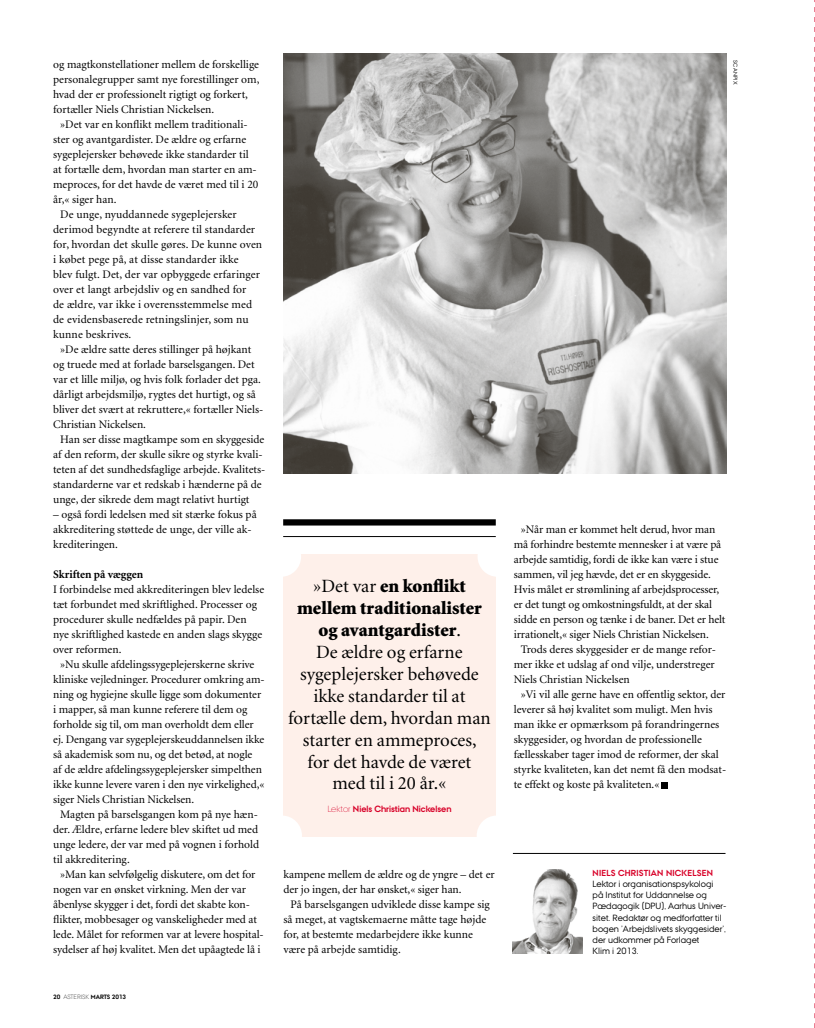
<style>
.page{position:relative;width:815px;height:1028px;background:#fff}
.page>*{position:absolute;margin:0;border:0;box-sizing:border-box;transform-origin:0 0}
.t1{font:18.75px/21.9px "Minion";color:#000;text-align:center}
.t2{font:11.5px/15px "Minion";color:#000}
.t3{font:700 11.5px "Minion";color:#000}
.t4{font:9px/11.2px "AU Passata";color:#000}
.t5{font:700 9px "AU Passata";color:#d80028}
.t6{font:700 8.75px "AU Passata";letter-spacing:.025em;color:#d80028}
.t7{font:700 6.25px "AU Passata";color:#000}
.t8{font:5.62px "AU Passata";color:#000}
.s1{font-weight:900}
.s2{font-weight:300}
</style>
<div class="page">
<div style="left:283px;top:554px;width:213px;height:282px;background:#fef0ea"></div>
<div style="left:261px;top:536px;width:40px;height:41px;background:#fff;border-radius:50%"></div>
<div style="left:262px;top:815px;width:40px;height:41px;background:#fff;border-radius:50%"></div>
<div style="left:478px;top:536px;width:39px;height:41px;background:#fff;border-radius:50%"></div>
<div style="left:477px;top:815px;width:39px;height:41px;background:#fff;border-radius:50%"></div>
<svg style="left:662px;top:782px;width:6px;height:6px"></svg>
<img style="left:283px;top:53px;width:443px;height:420px">
<img style="left:513px;top:869px;width:69px;height:84px">
<hr style="left:513px;top:853px;width:212px;height:1px;background:#000">
<div style="left:283px;top:519px;width:213px;height:6px;background:#000"></div>
<hr style="left:283px;top:536px;width:213px;height:1px;background:#000">
<svg style="left:814px;top:0;width:1px;height:1028px"></svg>
<p class="t2" style="left:53px;top:57px;width:208px">og magtkonstellationer mellem de forskellige personalegrupper samt nye forestillinger om, hvad der er professionelt rigtigt og forkert, fortæller Niels Christian Nickelsen.</p>
<p class="t2" style="left:60px;top:117px;width:189px">»Det var en konflikt mellem traditionali-</p>
<p class="t2" style="left:53px;top:132px;width:195px">ster og avantgardister. De ældre og erfarne</p>
<p class="t2" style="left:53px;top:147px;width:197px">sygeplejersker behøvede ikke standarder til</p>
<p class="t2" style="left:53px;top:162px;width:205px">at fortælle dem, hvordan man starter en am-</p>
<p class="t2" style="left:53px;top:177px;width:207px">meproces, for det havde de været med til i 20</p>
<p class="t2" style="left:53px;top:192px;width:65px">år,« siger han.</p>
<p class="t2" style="left:60px;top:207px;width:178px">De unge, nyuddannede sygeplejersker</p>
<p class="t2" style="left:53px;top:222px;width:203px">derimod begyndte at referere til standarder</p>
<p class="t2" style="left:53px;top:237px;width:211px">for, hvordan det skulle gøres. De kunne oven</p>
<p class="t2" style="left:53px;top:252px;width:187px">i købet pege på, at disse standarder ikke</p>
<p class="t2" style="left:53px;top:267px;width:208px">blev fulgt. Det, der var opbyggede erfaringer</p>
<p class="t2" style="left:53px;top:282px;width:195px">over et langt arbejdsliv og en sandhed for</p>
<p class="t2" style="left:53px;top:297px;width:200px">de ældre, var ikke i overensstemmelse med</p>
<p class="t2" style="left:53px;top:312px;width:197px">de evidensbaserede retningslinjer, som nu</p>
<p class="t2" style="left:53px;top:327px;width:80px">kunne beskrives.</p>
<p class="t2" style="left:60px;top:342px;width:193px">»De ældre satte deres stillinger på højkant</p>
<p class="t2" style="left:53px;top:357px;width:203px">og truede med at forlade barselsgangen. Det</p>
<p class="t2" style="left:53px;top:372px;width:209px">var et lille miljø, og hvis folk forlader det pga.</p>
<p class="t2" style="left:53px;top:387px;width:204px">dårligt arbejdsmiljø, rygtes det hurtigt, og så</p>
<p class="t2" style="left:53px;top:402px;width:212px">bliver det svært at rekruttere,« fortæller Niels-</p>
<p class="t2" style="left:53px;top:417px;width:94px">Christian Nickelsen.</p>
<p class="t2" style="left:60px;top:432px;width:206px">Han ser disse magtkampe som en skyggeside</p>
<p class="t2" style="left:53px;top:447px;width:211px">af den reform, der skulle sikre og styrke kvali-</p>
<p class="t2" style="left:53px;top:462px;width:214px">teten af det sundhedsfaglige arbejde. Kvalitets-</p>
<p class="t2" style="left:53px;top:477px;width:210px">standarderne var et redskab i hænderne på de</p>
<p class="t2" style="left:53px;top:492px;width:198px">unge, der sikrede dem magt relativt hurtigt</p>
<p class="t2" style="left:53px;top:507px;width:205px">– også fordi ledelsen med sit stærke fokus på akkreditering støttede de unge, der ville ak&shy;krediteringen.</p>
<p class="t3" style="left:53px;top:568px;width:92px">Skriften på væggen</p>
<p class="t2" style="left:53px;top:582px;width:213px">I forbindelse med akkrediteringen blev ledelse tæt forbundet med skriftlighed. Processer og procedurer skulle nedfældes på papir. Den nye skriftlighed kastede en anden slags skygge over reformen.</p>
<p class="t2" style="left:53px;top:657px;width:213px;text-indent:7px">»Nu skulle afdelingssygeplejerskerne skrive kliniske vejledninger. Procedurer omkring am&shy;ning og hygiejne skulle ligge som dokumenter i mapper, så man kunne referere til dem og forholde sig til, om man overholdt dem eller ej. Dengang var sygeplejerskeuddannelsen ikke så akademisk som nu, og det betød, at nogle<br>af de ældre afdelingssygeplejersker simpelthen ikke kunne levere varen i den nye virkelighed,« siger Niels Christian Nickelsen.</p>
<p class="t2" style="left:53px;top:807px;width:208px;text-align:justify;text-indent:7px">Magten på barselsgangen kom på nye hæn&shy;der. Ældre, erfarne ledere blev skiftet ud med unge ledere, der var med på vognen i forhold til akkreditering.</p>
<p class="t2" style="left:53px;top:867px;width:212px;text-indent:7px">»Man kan selvfølgelig diskutere, om det for nogen var en ønsket virkning. Men der var åbenlyse skygger i det, fordi det skabte kon&shy;flikter, mobbesager og vanskeligheder med at lede. Målet for reformen var at levere hospital&shy;sydelser af høj kvalitet. Men det upåagtede lå i</p>
<p class="t2" style="left:283px;top:867px;width:213px">kampene mellem de ældre og de yngre – det er der jo ingen, der har ønsket,« siger han.</p>
<h1 class="t1" style="left:288px;top:576px;width:204px">»Det var <span class="s1">en konflikt mellem traditionalister og avantgardister</span>.<br>De ældre og erfarne sygeplejersker behøvede ikke standarder til at fortælle dem, hvordan man starter en ammeproces,<br>for det havde de været<br>med til i 20 år.«</h1>
<p class="t5" style="left:327px;top:803px;width:126px"><span class="s2">LEKTOR</span> NIELS CHRISTIAN NICKELSEN</p>
<p class="t2" style="left:283px;top:897px;width:208px;text-indent:7px">På barselsgangen udviklede disse kampe sig så meget, at vagtskemaerne måtte tage højde for, at bestemte medarbejdere ikke kunne være på arbejde samtidig.</p>
<p class="t7" style="left:53px;top:992px;width:74px">20 <span class="s2">ASTERISK</span> MARTS 2013</p>
<p class="t8" style="left:739px;top:60px;width:25px;rotate:90deg">Scanpix</p>
<p class="t2" style="left:514px;top:522px;width:213px;text-indent:7px">»Når man er kommet helt derud, hvor man må forhindre bestemte mennesker i at være på arbejde samtidig, fordi de ikke kan være i stue sammen, vil jeg hævde, det er en skyggeside.<br>Hvis målet er strømlining af arbejdsprocesser, er det tungt og omkostningsfuldt, at der skal sidde en person og tænke i de baner. Det er helt irrationelt,« siger Niels Christian Nickelsen.</p>
<p class="t2" style="left:514px;top:642px;width:204px;text-align:justify;text-indent:7px">Trods deres skyggesider er de mange refor&shy;mer ikke et udslag af ond vilje, understreger Niels Christian Nickelsen</p>
<p class="t2" style="left:514px;top:687px;width:214px;text-indent:7px">»Vi vil alle gerne have en offentlig sektor, der leverer så høj kvalitet som muligt. Men hvis man ikke er opmærksom på forandringernes skyggesider, og hvordan de professionelle fællesskaber tager imod de reformer, der skal styrke kvaliteten, kan det nemt få den modsat&shy;te effekt og koste på kvaliteten.«</p>
<p class="t6" style="left:593px;top:867px;width:121px">NIELS CHRISTIAN NICKELSEN</p>
<p class="t4" style="left:593px;top:878px;width:135px">Lektor i organisationspsykologi på Institut for Uddannelse og<br>Pædagogik (DPU), Aarhus Univer&shy;sitet. Redaktør og medforfatter til bogen ’Arbejdslivets skyggesider’, der udkommer på Forlaget<br>Klim i 2013.</p>
</div>
